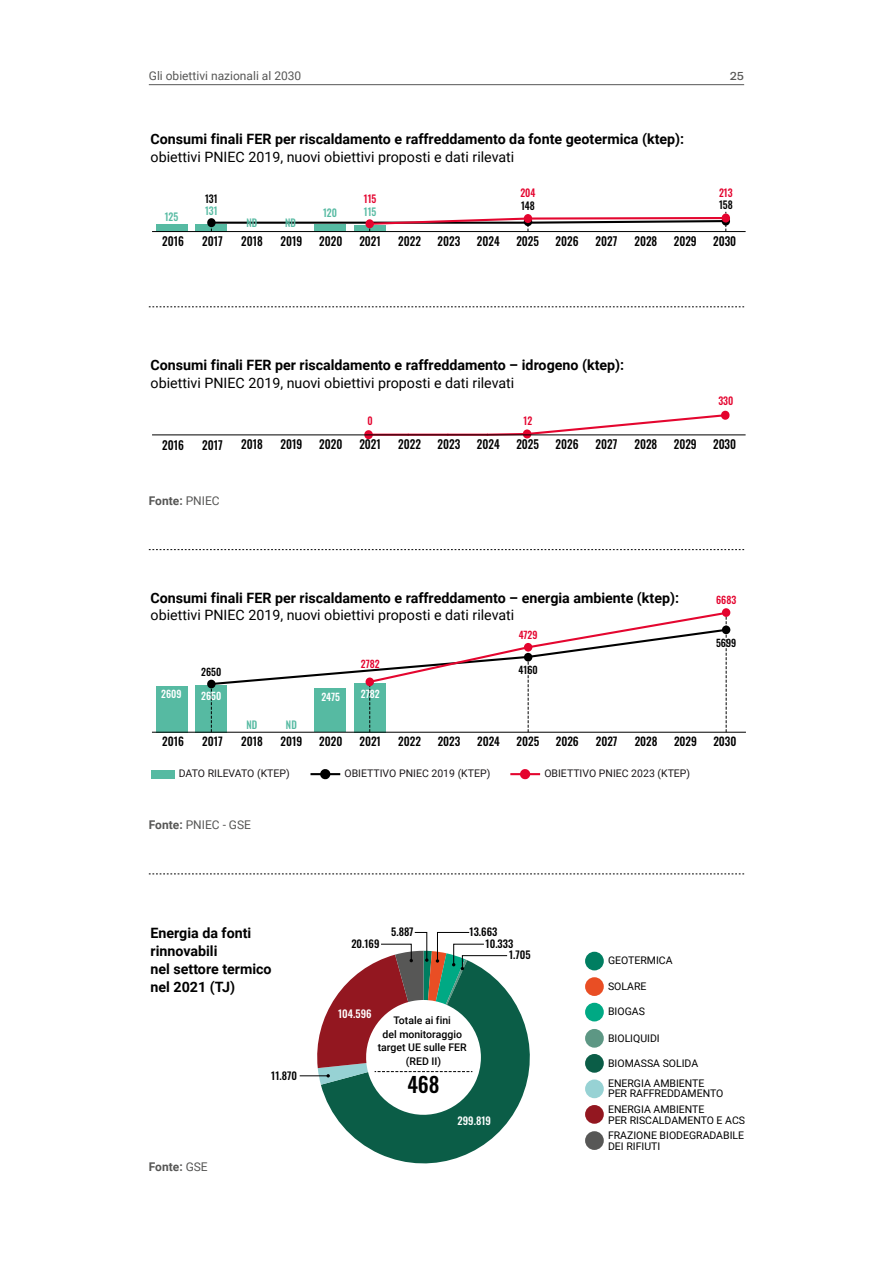
<style>
.page{position:relative;width:893px;height:1263px;background:#fff}
.page>*{position:absolute;margin:0;border:0;box-sizing:border-box;transform-origin:0 0}
.t1{font:21px "Oswald";color:#000}
.t2{font:700 14.25px/18px "Roboto";color:#000}
.t3{font:14.25px "Roboto";color:#000}
.t4{font:12px "Oswald";color:#000;scale:.93 1}
.t5{font:12px "Roboto";color:#575756}
.t6{font:700 12px "Roboto";color:#575756}
.t7{font:12px "Stevie Sans";color:#575756}
.t8{font:11.55px "Oswald";color:#000}
.t9{font:10.5px/10.5px "Roboto";color:#000}
.t10{font:10.5px "Roboto";color:#1b1719}
.t11{font:500 10.5px/13.5px "Roboto";color:#000;text-align:center}
.t12{font:10.5px "Oswald";color:#000}
.t13{font:10.5px "Oswald";color:#56baa2;scale:.93 1}
.t14{font:10.5px "Oswald";color:#e4032e;scale:.93 1}
.t15{font:10.5px "Oswald";color:#fff}
.t16{font:10.5px "Oswald";color:#000;scale:.93 1}
.t17{font:10.2px "Oswald";color:#fff}
.t18{font:10.2px "Oswald";color:#000}
.t19{font:10.2px "Oswald";color:#e4032e}
.s1{font-weight:400}
.s2{font-weight:700}
</style>
<div class="page">
<hr style="left:149px;top:84px;width:595px;height:1px;background:#575756">
<div style="left:196px;top:224px;width:31px;height:8px;background:#56baa2"></div>
<div style="left:156px;top:224px;width:32px;height:8px;background:#56baa2"></div>
<svg style="left:207px;top:218px;width:9px;height:9px"></svg>
<div style="left:722px;top:214px;width:8px;height:9px;background:#e4032e;border-radius:50%"></div>
<svg style="left:209px;top:212px;width:519px;height:19px"></svg>
<hr style="left:152px;top:231px;width:594px;height:1px;background:#000">
<svg style="left:149px;top:874px;width:595px;height:1px"></svg>
<svg style="left:149px;top:549px;width:595px;height:1px"></svg>
<svg style="left:149px;top:307px;width:595px;height:1px"></svg>
<div style="left:196px;top:685px;width:31px;height:47px;background:#56baa2"></div>
<div style="left:156px;top:686px;width:32px;height:46px;background:#56baa2"></div>
<svg style="left:722px;top:608px;width:8px;height:9px"></svg>
<svg style="left:209px;top:610px;width:520px;height:122px"></svg>
<hr style="left:152px;top:732px;width:594px;height:1px;background:#000">
<div style="left:151px;top:770px;width:23px;height:8px;background:#56baa2"></div>
<svg style="left:319px;top:769px;width:12px;height:11px"></svg>
<hr style="left:310px;top:773px;width:30px;height:2px;background:#000">
<svg style="left:519px;top:769px;width:12px;height:11px"></svg>
<hr style="left:510px;top:773px;width:30px;height:2px;background:#e4062f">
<hr style="left:369px;top:434px;width:39px;height:2px;background:#e4062f">
<hr style="left:408px;top:434px;width:40px;height:2px;background:#e4062f">
<hr style="left:448px;top:434px;width:39px;height:2px;background:#e4062f">
<svg style="left:485px;top:414px;width:243px;height:23px"></svg>
<svg style="left:364px;top:430px;width:9px;height:9px"></svg>
<svg style="left:523px;top:429px;width:8px;height:9px"></svg>
<div style="left:721px;top:411px;width:8px;height:9px;background:#e4032e;border-radius:4px"></div>
<hr style="left:152px;top:434px;width:594px;height:1px;background:#000">
<div style="left:585px;top:977px;width:19px;height:19px;background:#e94e24;border-radius:50%"></div>
<div style="left:585px;top:1003px;width:19px;height:18px;background:#00a984;border-radius:50%"></div>
<div style="left:585px;top:1029px;width:19px;height:19px;background:#5d9784;border-radius:50%"></div>
<div style="left:585px;top:1054px;width:19px;height:19px;background:#0b5d47;border-radius:50%"></div>
<div style="left:585px;top:1079px;width:19px;height:19px;background:#97d2d4;border-radius:50%"></div>
<div style="left:585px;top:1105px;width:19px;height:19px;background:#931720;border-radius:50%"></div>
<div style="left:585px;top:1131px;width:19px;height:19px;background:#575756;border-radius:50%"></div>
<div style="left:585px;top:952px;width:19px;height:18px;background:#007e61;border-radius:50%"></div>
<svg style="left:339px;top:993px;width:191px;height:171px;fill:#0b5d47"></svg>
<svg style="left:300px;top:932px;width:208px;height:190px"></svg>
<p class="t5" style="left:149px;top:67px;width:154px">Gli obiettivi nazionali al 2030</p>
<p class="t7" style="left:730px;top:69px;width:16px">25</p>
<p class="t2" style="left:151px;top:130px;width:535px">Consumi finali FER per riscaldamento e raffreddamento da fonte geotermica (ktep):</p>
<p class="t3" style="left:151px;top:147px;width:365px">obiettivi PNIEC 2019, nuovi obiettivi proposti e dati rilevati</p>
<p class="t13" style="left:165px;top:208px;width:16px">125</p>
<p class="t16" style="left:205px;top:189px;width:15px">131</p>
<p class="t13" style="left:205px;top:202px;width:15px">131</p>
<p class="t13" style="left:247px;top:214px;width:13px">ND</p>
<p class="t13" style="left:285px;top:214px;width:13px">ND</p>
<p class="t14" style="left:364px;top:189px;width:15px">115</p>
<p class="t13" style="left:323px;top:204px;width:17px">120</p>
<p class="t13" style="left:364px;top:202px;width:15px">115</p>
<p class="t14" style="left:520px;top:184px;width:18px">204</p>
<p class="t16" style="left:521px;top:197px;width:16px">148</p>
<p class="t14" style="left:719px;top:184px;width:16px">213</p>
<p class="t16" style="left:719px;top:196px;width:16px">158</p>
<p class="t4" style="left:162px;top:231px;width:25px">2016</p>
<p class="t4" style="left:202px;top:231px;width:24px">2017</p>
<p class="t4" style="left:241px;top:231px;width:25px">2018</p>
<p class="t4" style="left:280px;top:231px;width:25px">2019</p>
<p class="t4" style="left:319px;top:231px;width:26px">2020</p>
<p class="t4" style="left:359px;top:231px;width:25px">2021</p>
<p class="t4" style="left:398px;top:231px;width:26px">2022</p>
<p class="t4" style="left:438px;top:231px;width:26px">2023</p>
<p class="t4" style="left:477px;top:231px;width:26px">2024</p>
<p class="t4" style="left:516px;top:231px;width:26px">2025</p>
<p class="t4" style="left:556px;top:231px;width:26px">2026</p>
<p class="t4" style="left:596px;top:231px;width:25px">2027</p>
<p class="t4" style="left:634px;top:231px;width:26px">2028</p>
<p class="t4" style="left:674px;top:231px;width:26px">2029</p>
<p class="t4" style="left:713px;top:231px;width:26px">2030</p>
<p class="t2" style="left:151px;top:355px;width:475px">Consumi finali FER per riscaldamento e raffreddamento – idrogeno (ktep):</p>
<p class="t3" style="left:151px;top:373px;width:365px">obiettivi PNIEC 2019, nuovi obiettivi proposti e dati rilevati</p>
<p class="t14" style="left:368px;top:412px;width:7px">0</p>
<p class="t14" style="left:524px;top:412px;width:11px">12</p>
<p class="t14" style="left:718px;top:391px;width:18px">330</p>
<p class="t4" style="left:162px;top:434px;width:25px">2016</p>
<p class="t4" style="left:202px;top:434px;width:24px">2017</p>
<p class="t4" style="left:241px;top:434px;width:25px">2018</p>
<p class="t4" style="left:280px;top:434px;width:25px">2019</p>
<p class="t4" style="left:319px;top:434px;width:26px">2020</p>
<p class="t4" style="left:359px;top:434px;width:25px">2021</p>
<p class="t4" style="left:398px;top:434px;width:26px">2022</p>
<p class="t4" style="left:438px;top:434px;width:26px">2023</p>
<p class="t4" style="left:477px;top:434px;width:26px">2024</p>
<p class="t4" style="left:516px;top:434px;width:26px">2025</p>
<p class="t4" style="left:556px;top:434px;width:26px">2026</p>
<p class="t4" style="left:596px;top:434px;width:25px">2027</p>
<p class="t4" style="left:634px;top:434px;width:26px">2028</p>
<p class="t4" style="left:674px;top:434px;width:26px">2029</p>
<p class="t4" style="left:713px;top:434px;width:26px">2030</p>
<p class="t6" style="left:149px;top:492px;width:72px">Fonte: <span class="s1">PNIEC</span></p>
<p class="t2" style="left:151px;top:589px;width:530px">Consumi finali FER per riscaldamento e raffreddamento – energia ambiente (ktep):</p>
<p class="t3" style="left:151px;top:605px;width:365px">obiettivi PNIEC 2019, nuovi obiettivi proposti e dati rilevati</p>
<p class="t18" style="left:201px;top:662px;width:22px">2650</p>
<p class="t17" style="left:161px;top:685px;width:22px">2609</p>
<p class="t17" style="left:201px;top:687px;width:22px">2650</p>
<p class="t19" style="left:361px;top:655px;width:20px">2782</p>
<p class="t17" style="left:321px;top:687px;width:20px">2475</p>
<p class="t17" style="left:361px;top:685px;width:20px">2782</p>
<p class="t19" style="left:519px;top:626px;width:20px">4729</p>
<p class="t18" style="left:519px;top:661px;width:21px">4160</p>
<p class="t19" style="left:716px;top:591px;width:22px">6683</p>
<p class="t18" style="left:716px;top:634px;width:22px">5699</p>
<p class="t13" style="left:247px;top:715px;width:13px">ND</p>
<p class="t13" style="left:286px;top:715px;width:13px">ND</p>
<p class="t10" style="left:179px;top:766px;width:112px">DATO RILEVATO (KTEP)</p>
<p class="t10" style="left:344px;top:766px;width:147px">OBIETTIVO PNIEC 2019 (KTEP)</p>
<p class="t10" style="left:544px;top:766px;width:147px">OBIETTIVO PNIEC 2023 (KTEP)</p>
<p class="t8" style="left:162px;top:731px;width:23px">2016</p>
<p class="t8" style="left:202px;top:731px;width:22px">2017</p>
<p class="t8" style="left:241px;top:731px;width:23px">2018</p>
<p class="t8" style="left:280px;top:731px;width:23px">2019</p>
<p class="t8" style="left:319px;top:731px;width:25px">2020</p>
<p class="t8" style="left:359px;top:731px;width:23px">2021</p>
<p class="t8" style="left:398px;top:731px;width:24px">2022</p>
<p class="t8" style="left:438px;top:731px;width:24px">2023</p>
<p class="t8" style="left:477px;top:731px;width:24px">2024</p>
<p class="t8" style="left:517px;top:731px;width:24px">2025</p>
<p class="t8" style="left:556px;top:731px;width:25px">2026</p>
<p class="t8" style="left:596px;top:731px;width:23px">2027</p>
<p class="t8" style="left:635px;top:731px;width:24px">2028</p>
<p class="t8" style="left:674px;top:731px;width:25px">2029</p>
<p class="t8" style="left:713px;top:731px;width:25px">2030</p>
<p class="t5" style="left:149px;top:816px;width:104px"><span class="s2">Fonte:</span> PNIEC - GSE</p>
<p class="t2" style="left:151px;top:923px;width:123px">Energia da fonti rinnovabili<br>nel settore termico nel 2021 (TJ)</p>
<p class="t6" style="left:149px;top:1158px;width:60px">Fonte: <span class="s1">GSE</span></p>
<p class="t12" style="left:271px;top:1066px;width:27px">11.870</p>
<p class="t12" style="left:351px;top:935px;width:30px">20.169</p>
<p class="t12" style="left:391px;top:922px;width:24px">5.887</p>
<p class="t12" style="left:470px;top:922px;width:29px">13.663</p>
<p class="t12" style="left:486px;top:935px;width:29px">10.333</p>
<p class="t12" style="left:509px;top:945px;width:23px">1.705</p>
<p class="t15" style="left:338px;top:1004px;width:35px">104.596</p>
<p class="t11" style="left:378px;top:1013px;width:90px">Totale ai fini<br>del monitoraggio target UE sulle FER (RED II)</p>
<h1 class="t1" style="left:407px;top:1066px;width:34px">468</h1>
<p class="t15" style="left:458px;top:1112px;width:35px">299.819</p>
<p class="t9" style="left:608px;top:955px;width:66px">GEOTERMICA</p>
<p class="t9" style="left:608px;top:981px;width:40px">SOLARE</p>
<p class="t9" style="left:608px;top:1006px;width:38px">BIOGAS</p>
<p class="t9" style="left:608px;top:1032px;width:53px">BIOLIQUIDI</p>
<p class="t9" style="left:608px;top:1057px;width:92px">BIOMASSA SOLIDA</p>
<p class="t9" style="left:608px;top:1077px;width:117px">ENERGIA AMBIENTE<br>PER RAFFREDDAMENTO</p>
<p class="t9" style="left:608px;top:1104px;width:139px">ENERGIA AMBIENTE<br>PER RISCALDAMENTO E ACS</p>
<p class="t9" style="left:608px;top:1130px;width:138px">FRAZIONE BIODEGRADABILE<br>DEI RIFIUTI</p>
</div>
